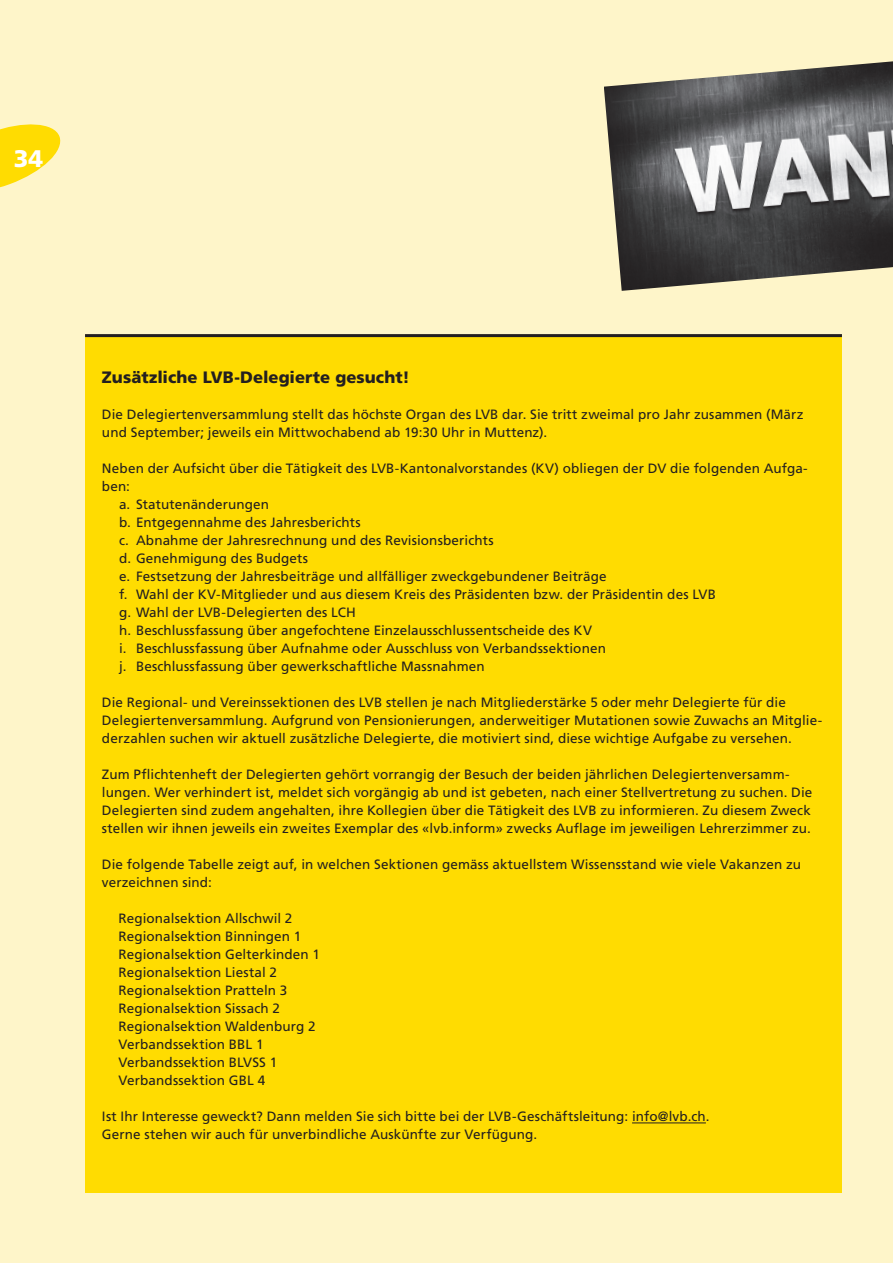
<style>
.page{position:relative;width:893px;height:1263px;background:#fef5c9}
.page>*{position:absolute;margin:0;border:0;box-sizing:border-box;transform-origin:0 0}
.t1{font:900 24px "Frutiger LT Std";color:#fff}
.t2{font:900 16.5px "Frutiger LT Std";color:#231f20}
.t3{font:13.5px/18px "Frutiger LT Std";letter-spacing:.01em;color:#231f20}
</style>
<div class="page">
<div style="left:85px;top:337px;width:757px;height:856px;background:#ffdc01"></div>
<hr style="left:632px;top:1122px;width:74px;height:1px;background:#231f20">
<hr style="left:85px;top:334px;width:757px;height:3px;background:#231f20">
<svg style="left:0;top:124px;width:61px;height:64px"></svg>
<img style="left:604px;top:61px;width:289px;height:230px">
<h1 class="t1" style="left:14px;top:144px;width:31px">34</h1>
<p class="t2" style="left:102px;top:367px;width:309px">Zusätzliche LVB-Delegierte gesucht!</p>
<p class="t3" style="left:102px;top:405px;width:703px">Die Delegiertenversammlung stellt das höchste Organ des LVB dar. Sie tritt zweimal pro Jahr zusammen (März und September; jeweils ein Mittwochabend ab 19:30 Uhr in Muttenz).</p>
<p class="t3" style="left:102px;top:459px;width:707px">Neben der Aufsicht über die Tätigkeit des LVB-Kantonalvorstandes (KV) obliegen der DV die folgenden Aufga-</p>
<p class="t3" style="left:102px;top:477px;width:30px">ben:</p>
<p class="t3" style="left:119px;top:495px;width:152px">a. Statutenänderungen</p>
<p class="t3" style="left:119px;top:513px;width:243px">b. Entgegennahme des Jahresberichts</p>
<p class="t3" style="left:119px;top:531px;width:376px">c. Abnahme der Jahresrechnung und des Revisionsberichts</p>
<p class="t3" style="left:119px;top:549px;width:191px">d. Genehmigung des Budgets</p>
<p class="t3" style="left:119px;top:567px;width:489px">e. Festsetzung der Jahresbeiträge und allfälliger zweckgebundener Beiträge</p>
<p class="t3" style="left:119px;top:585px;width:598px">f. Wahl der KV-Mitglieder und aus diesem Kreis des Präsidenten bzw. der Präsidentin des LVB</p>
<p class="t3" style="left:119px;top:603px;width:238px">g. Wahl der LVB-Delegierten des LCH</p>
<p class="t3" style="left:119px;top:621px;width:475px">h. Beschlussfassung über angefochtene Einzelausschlussentscheide des KV</p>
<p class="t3" style="left:119px;top:639px;width:488px">i. Beschlussfassung über Aufnahme oder Ausschluss von Verbandssektionen</p>
<p class="t3" style="left:119px;top:657px;width:367px">j. Beschlussfassung über gewerkschaftliche Massnahmen</p>
<p class="t3" style="left:102px;top:693px;width:722px">Die Regional- und Vereinssektionen des LVB stellen je nach Mitgliederstärke 5 oder mehr Delegierte für die<br>Delegiertenversammlung. Aufgrund von Pensionierungen, anderweitiger Mutationen sowie Zuwachs an Mitglie&shy;derzahlen suchen wir aktuell zusätzliche Delegierte, die motiviert sind, diese wichtige Aufgabe zu versehen.</p>
<p class="t3" style="left:102px;top:765px;width:712px">Zum Pflichtenheft der Delegierten gehört vorrangig der Besuch der beiden jährlichen Delegiertenversamm&shy;lungen. Wer verhindert ist, meldet sich vorgängig ab und ist gebeten, nach einer Stellvertretung zu suchen. Die Delegierten sind zudem angehalten, ihre Kollegien über die Tätigkeit des LVB zu informieren. Zu diesem Zweck stellen wir ihnen jeweils ein zweites Exemplar des «lvb.inform» zwecks Auflage im jeweiligen Lehrerzimmer zu.</p>
<p class="t3" style="left:102px;top:855px;width:700px">Die folgende Tabelle zeigt auf, in welchen Sektionen gemäss aktuellstem Wissensstand wie viele Vakanzen zu verzeichnen sind:</p>
<p class="t3" style="left:118px;top:909px;width:203px">Regionalsektion Allschwil 2<br>Regionalsektion Binningen 1<br>Regionalsektion Gelterkinden 1<br>Regionalsektion Liestal 2<br>Regionalsektion Pratteln 3<br>Regionalsektion Sissach 2<br>Regionalsektion Waldenburg 2<br>Verbandssektion BBL 1<br>Verbandssektion BLVSS 1<br>Verbandssektion GBL 4</p>
<p class="t3" style="left:102px;top:1107px;width:609px">Ist Ihr Interesse geweckt? Dann melden Sie sich bitte bei der LVB-Geschäftsleitung: info@lvb.ch.<br>Gerne stehen wir auch für unverbindliche Auskünfte zur Verfügung.</p>
</div>
